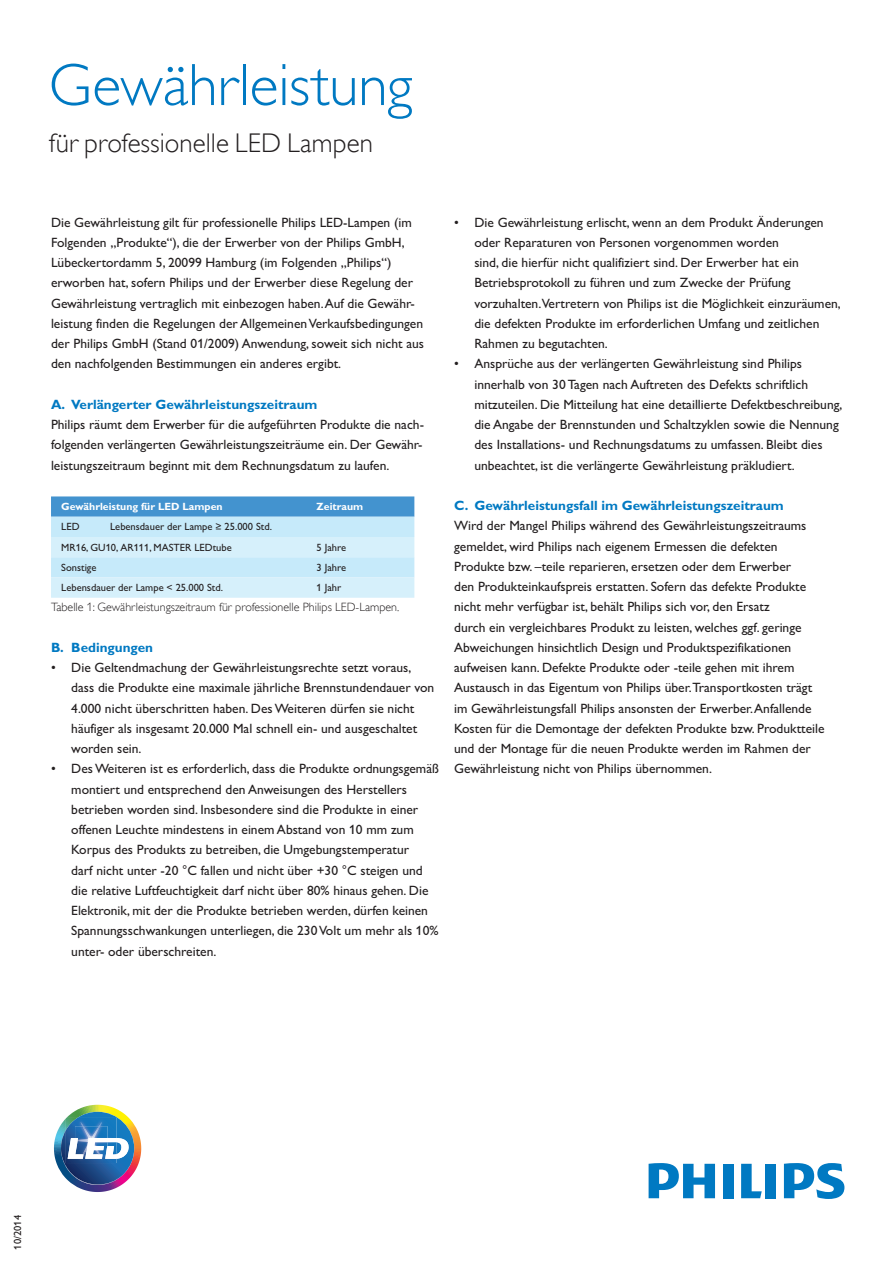
<style>
.page{position:relative;width:893px;height:1263px;background:#fff}
.page>*{position:absolute;margin:0;border:0;box-sizing:border-box;transform-origin:0 0}
.t1{font:60px "Gill Sans Alt One WGL Light";letter-spacing:-.005em;color:#0079c2}
.t2{font:27px "Gill Sans Alt One WGL Light";color:#231f20}
.t3{font:13.5px/20.2px "Gill Sans Alt One WGL";color:#231f20}
.t4{font:700 13.5px "Gill Sans Alt One WGL";color:#0079c2}
.t5{font:12px "Gill Sans Alt One WGL Light";color:#231f20}
.t6{font:10.5px/20.2px "Gill Sans Alt One WGL";color:#231f20}
.t7{font:700 10.5px "Gill Sans Alt One WGL";color:#fff}
</style>
<div class="page">
<svg style="left:51px;top:496px;width:363px;height:102px;background:#b3dbf1"></svg>
<svg style="left:741px;top:1164px;width:21px;height:34px"></svg>
<div style="left:723px;top:1164px;width:10px;height:34px;background:#0079c2"></div>
<div style="left:765px;top:1164px;width:11px;height:34px;background:#0079c2"></div>
<svg style="left:784px;top:1163px;width:60px;height:36px"></svg>
<svg style="left:649px;top:1163px;width:66px;height:35px"></svg>
<img style="left:54px;top:1104px;width:88px;height:88px">
<img style="left:61px;top:1105px;width:73px;height:80px">
<img style="left:78px;top:1126px;width:22px;height:12px">
<img style="left:75px;top:1138px;width:32px;height:17px">
<img style="left:78px;top:1129px;width:20px;height:23px">
<img style="left:87px;top:1138px;width:18px;height:12px">
<h1 class="t1" style="left:49px;top:46px;width:365px">Gewährleistung</h1>
<h2 class="t2" style="left:49px;top:126px;width:326px">für professionelle LED Lampen</h2>
<p class="t3" style="left:51px;top:212px;width:375px">Die Gewährleistung gilt für professionelle Philips LED-Lampen (im Folgenden „Produkte“), die der Erwerber von der Philips GmbH, Lübeckertordamm 5, 20099 Hamburg (im Folgenden „Philips“) erworben hat, sofern Philips und der Erwerber diese Regelung der Gewährleistung vertraglich mit einbezogen haben. Auf die Gewähr&shy;leistung finden die Regelungen der Allgemeinen Verkaufsbedingungen der Philips GmbH (Stand 01/2009) Anwendung, soweit sich nicht aus den nachfolgenden Bestimmungen ein anderes ergibt.</p>
<p class="t4" style="left:51px;top:395px;width:268px">A. Verlängerter Gewährleistungszeitraum</p>
<p class="t3" style="left:51px;top:414px;width:375px;text-align:justify">Philips räumt dem Erwerber für die aufgeführten Produkte die nach&shy;folgenden verlängerten Gewährleistungszeiträume ein. Der Gewähr&shy;leistungszeitraum beginnt mit dem Rechnungsdatum zu laufen.</p>
<p class="t7" style="left:61px;top:499px;width:163px">Gewährleistung für LED Lampen</p>
<p class="t7" style="left:317px;top:499px;width:48px">Zeitraum</p>
<p class="t6" style="left:61px;top:517px;width:20px">LED</p>
<p class="t6" style="left:61px;top:517px;width:212px;text-indent:49px">Lebensdauer der Lampe ≥ 25.000 Std.<br>MR16, GU10, AR111, MASTER LEDtube</p>
<p class="t6" style="left:317px;top:537px;width:31px">5 Jahre</p>
<p class="t6" style="left:61px;top:557px;width:37px">Sonstige</p>
<p class="t6" style="left:317px;top:557px;width:31px">3 Jahre</p>
<p class="t6" style="left:61px;top:577px;width:163px">Lebensdauer der Lampe &lt; 25.000 Std.</p>
<p class="t6" style="left:317px;top:577px;width:26px">1 Jahr</p>
<p class="t5" style="left:51px;top:599px;width:350px">Tabelle 1: Gewährleistungszeitraum für professionelle Philips LED-Lampen.</p>
<p class="t4" style="left:51px;top:638px;width:104px">B. Bedingungen</p>
<p class="t3" style="left:71px;top:657px;width:365px;text-indent:-20px">• Die Geltendmachung der Gewährleistungsrechte setzt voraus, dass die Produkte eine maximale jährliche Brennstundendauer von 4.000 nicht überschritten haben. Des Weiteren dürfen sie nicht häufiger als insgesamt 20.000 Mal schnell ein- und ausgeschaltet worden sein.</p>
<p class="t3" style="left:71px;top:758px;width:369px;text-indent:-20px">• DesWeiteren ist es erforderlich, dass die Produkte ordnungsgemäß montiert und entsprechend den Anweisungen des Herstellers betrieben worden sind. Insbesondere sind die Produkte in einer offenen Leuchte mindestens in einem Abstand von 10 mm zum Korpus des Produkts zu betreiben, die Umgebungstemperatur<br>darf nicht unter -20 °C fallen und nicht über +30 °C steigen und die relative Luftfeuchtigkeit darf nicht über 80% hinaus gehen. Die Elektronik, mit der die Produkte betrieben werden, dürfen keinen Spannungsschwankungen unterliegen, die 230 Volt um mehr als 10% unter- oder überschreiten.</p>
<p class="t3" style="left:474px;top:212px;width:368px;text-indent:-20px">• Die Gewährleistung erlischt, wenn an dem Produkt Änderungen oder Reparaturen von Personen vorgenommen worden<br>sind, die hierfür nicht qualifiziert sind. Der Erwerber hat ein Betriebsprotokoll zu führen und zum Zwecke der Prüfung vorzuhalten.Vertretern von Philips ist die Möglichkeit einzuräumen, die defekten Produkte im erforderlichen Umfang und zeitlichen Rahmen zu begutachten.</p>
<p class="t3" style="left:474px;top:353px;width:370px;text-indent:-20px">• Ansprüche aus der verlängerten Gewährleistung sind Philips innerhalb von 30 Tagen nach Auftreten des Defekts schriftlich mitzuteilen. Die Mitteilung hat eine detaillierte Defektbeschreibung, die Angabe der Brennstunden und Schaltzyklen sowie die Nennung des Installations- und Rechnungsdatums zu umfassen. Bleibt dies unbeachtet, ist die verlängerte Gewährleistung präkludiert.</p>
<p class="t4" style="left:454px;top:496px;width:331px">C. Gewährleistungsfall im Gewährleistungszeitraum</p>
<p class="t3" style="left:454px;top:515px;width:372px">Wird der Mangel Philips während des Gewährleistungszeitraums gemeldet, wird Philips nach eigenem Ermessen die defekten Produkte bzw. –teile reparieren, ersetzen oder dem Erwerber<br>den Produkteinkaufspreis erstatten. Sofern das defekte Produkte nicht mehr verfügbar ist, behält Philips sich vor, den Ersatz<br>durch ein vergleichbares Produkt zu leisten, welches ggf. geringe Abweichungen hinsichtlich Design und Produktspezifikationen aufweisen kann. Defekte Produkte oder -teile gehen mit ihrem Austausch in das Eigentum von Philips über.Transportkosten trägt im Gewährleistungsfall Philips ansonsten der Erwerber. Anfallende Kosten für die Demontage der defekten Produkte bzw. Produktteile und der Montage für die neuen Produkte werden im Rahmen der Gewährleistung nicht von Philips übernommen.</p>
<p class="t6" style="left:7px;top:1249px;width:36px;rotate:-90deg">10/2014</p>
</div>
